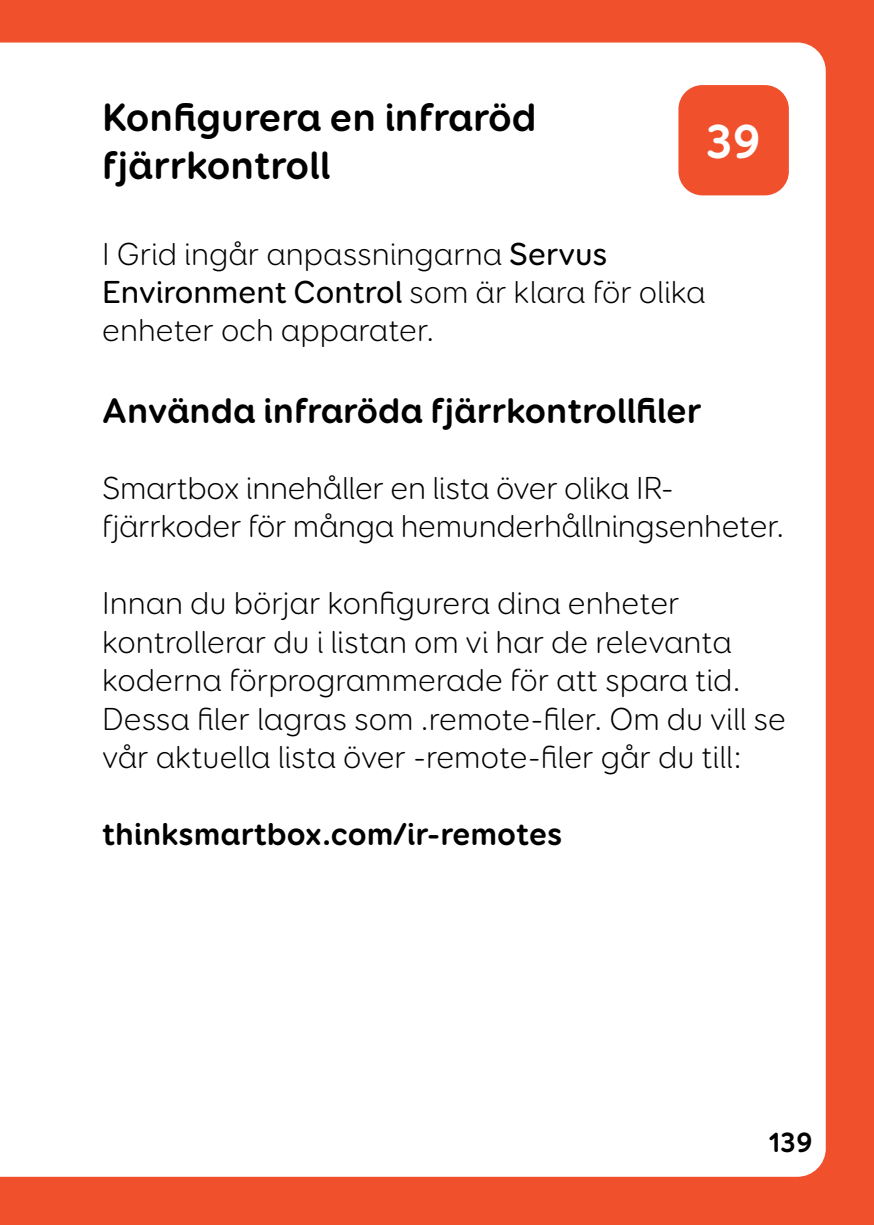
<style>
.page{position:relative;width:874px;height:1225px;background:#fff}
.page>*{position:absolute;margin:0;border:0;box-sizing:border-box;transform-origin:0 0}
.t1{font:700 48px "Booster Next FY";color:#fff}
.t2{font:700 40px/48px "Booster Next FY";color:#000}
.t3{font:700 36px "Booster Next FY";color:#000}
.t4{font:300 32px/38.4px "Booster Next FY";color:#000}
.t5{font:700 32px "Booster Next FY";color:#000}
.t6{font:700 28px "Booster Next FY";color:#000}
.s1{font-weight:500}
</style>
<div class="page">
<div style="left:0;top:0;width:873px;height:1225px;background:#f0512c"></div>
<div style="left:0;top:43px;width:825px;height:1133px;background:#fff"></div>
<div style="left:678px;top:85px;width:110px;height:110px;background:#f0512c;border-radius:24px"></div>
<p class="t2" style="left:102px;top:94px;width:436px">Konfigurera en infraröd fjärrkontroll</p>
<h1 class="t1" style="left:705px;top:111px;width:56px">39</h1>
<p class="t4" style="left:102px;top:234px;width:604px">I Grid ingår anpassningarna <span class="s1">Servus<br>Environment Control</span> som är klara för olika enheter och apparater.</p>
<p class="t3" style="left:102px;top:388px;width:600px">Använda infraröda fjärrkontrollfiler</p>
<p class="t4" style="left:102px;top:469px;width:683px">Smartbox innehåller en lista över olika IR&shy;fjärrkoder för många hemunderhållningsenheter.</p>
<p class="t4" style="left:102px;top:584px;width:685px">Innan du börjar konfigurera dina enheter kontrollerar du i listan om vi har de relevanta koderna förprogrammerade för att spara tid.<br>Dessa filer lagras som .remote-filer. Om du vill se vår aktuella lista över -remote-filer går du till:</p>
<p class="t5" style="left:102px;top:813px;width:461px">thinksmartbox.com/ir-remotes</p>
<p class="t6" style="left:768px;top:1125px;width:45px">139</p>
</div>
